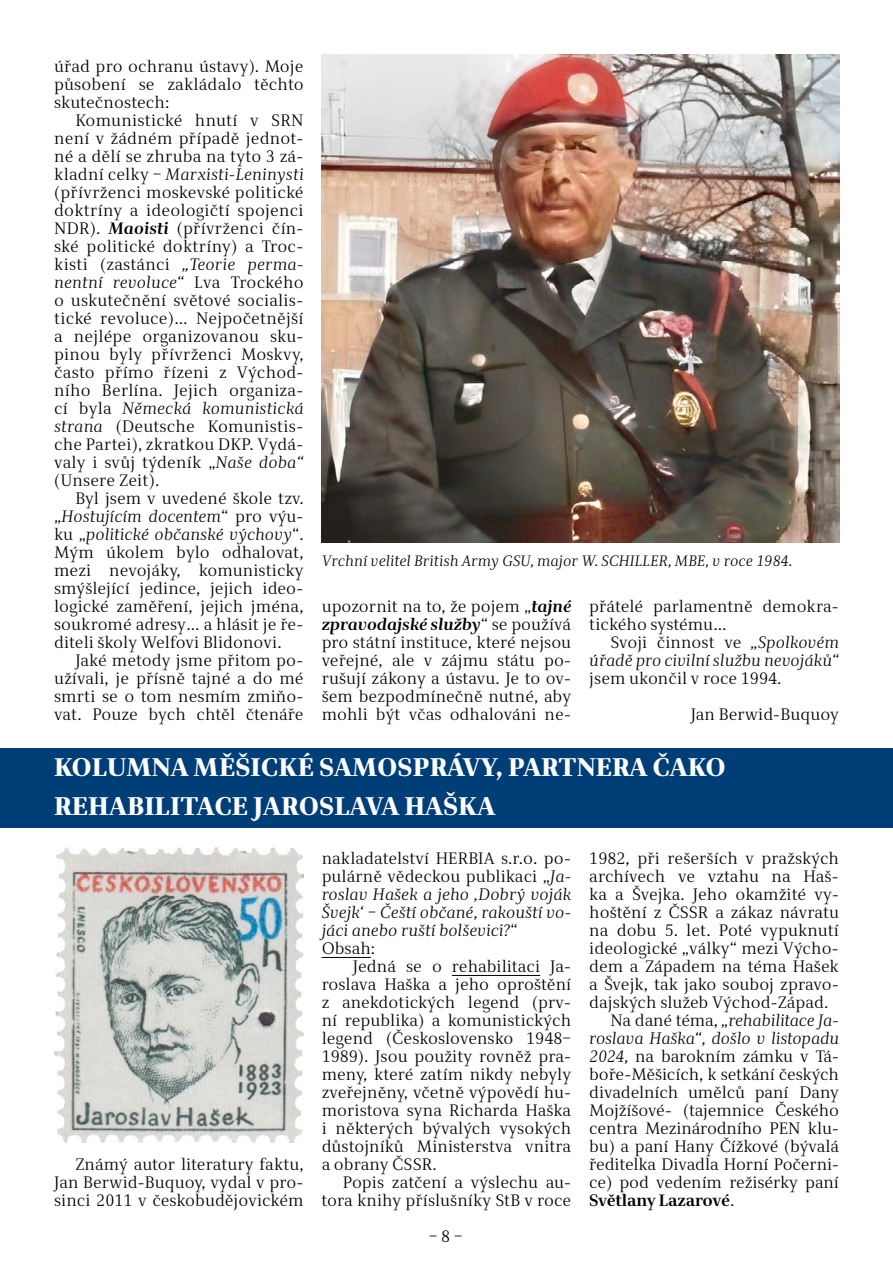
<style>
.page{position:relative;width:893px;height:1263px;background:#fff}
.page>*{position:absolute;margin:0;border:0;box-sizing:border-box;transform-origin:0 0}
.t1{font:800 25.5px/39.3px "Alfon";color:#fff}
.t2{font:16.5px/18px "Alfon";color:#000;text-align:justify}
.t3{font:italic 16.5px/18px "Alfon";color:#000}
.t4{font:700 16.5px "Alfon";letter-spacing:-.015em;color:#000}
.t5{font:italic 15px "Alfon";color:#000}
.s1{font-style:italic}
.s2{font-weight:700;font-style:italic}
.s3{font-style:normal}
.s4{font-weight:400}
</style>
<div class="page">
<hr style="left:892px;top:174px;width:1px;height:38px;background:#003e78">
<hr style="left:892px;top:212px;width:1px;height:37px;background:#003e78">
<div style="left:0;top:748px;width:893px;height:41px;background:#003e78"></div>
<div style="left:0;top:788px;width:893px;height:40px;background:#003e78"></div>
<hr style="left:322px;top:957px;width:49px;height:1px;background:#000">
<hr style="left:452px;top:975px;width:88px;height:1px;background:#000">
<img style="left:54px;top:847px;width:250px;height:296px">
<img style="left:322px;top:54px;width:518px;height:488px">
<p class="t2" style="left:54px;top:58px;width:251px">úřad pro ochranu ústavy). Moje působení se zakládalo těchto skutečnostech:</p>
<p class="t2" style="left:54px;top:112px;width:251px;text-indent:21px">Komunistické hnutí v SRN není v žádném případě jednot&shy;né a dělí se zhruba na tyto 3 zá&shy;kladní celky – <span class="s1">Marxisti-Leninysti </span>(přívrženci moskevské politické doktríny a ideologičtí spojenci NDR). <span class="s2">Maoisti</span> (přívrženci čín&shy;ské politické doktríny) a Troc&shy;kisti (zastánci <span class="s1">„Teorie perma&shy;nentní revoluce“</span> Lva Trockého o uskutečnění světové socialis&shy;tické revoluce)… Nejpočetnější a nejlépe organizovanou sku&shy;pinou byly přívrženci Moskvy, často přímo řízeni z Východ&shy;ního Berlína. Jejich organiza&shy;cí byla <span class="s1">Německá komunistická strana</span> (Deutsche Komunistis&shy;che Partei), zkratkou DKP. Vydá&shy;valy i svůj týdeník „<span class="s1">Naše doba“ </span>(Unsere Zeit).</p>
<p class="t2" style="left:54px;top:490px;width:251px;text-indent:21px">Byl jsem v uvedené škole tzv. „<span class="s1">Hostujícím docentem</span>“ pro výu&shy;ku „<span class="s1">politické občanské výchovy</span>“.<br>Mým úkolem bylo odhalovat, mezi nevojáky, komunisticky smýšlející jedince, jejich ideo&shy;logické zaměření, jejich jména, soukromé adresy… a hlásit je ře&shy;diteli školy Welfovi Blidonovi.</p>
<p class="t2" style="left:54px;top:652px;width:251px;text-indent:21px">Jaké metody jsme přitom po&shy;užívali, je přísně tajné a do mé smrti se o tom nesmím zmiňo&shy;vat. Pouze bych chtěl čtenáře</p>
<p class="t5" style="left:322px;top:552px;width:472px">Vrchní velitel British Army GSU, major W. SCHILLER, MBE, v roce 1984.</p>
<p class="t2" style="left:322px;top:598px;width:251px">upozornit na to, že pojem „<span class="s2">tajné zpravodajské služby</span>“ se používá pro státní instituce, které nejsou veřejné, ale v zájmu státu po&shy;rušují zákony a ústavu. Je to ov&shy;šem bezpodmínečně nutné, aby mohli být včas odhalováni ne-</p>
<p class="t2" style="left:589px;top:598px;width:251px">přátelé parlamentně demokra&shy;tického systému…</p>
<p class="t3" style="left:589px;top:634px;width:251px;text-align:right"><span class="s3">Svoji činnost ve</span> „Spolkovém úřadě pro civilní službu nevojáků“</p>
<p class="t2" style="left:691px;top:661px;width:150px;line-height:36px;text-indent:-101px">jsem ukončil v roce 1994.<br>Jan Berwid-Buquoy</p>
<h1 class="t1" style="left:54px;top:748px;width:673px">KOLUMNA MĚŠICKÉ SAMOSPRÁVY, PARTNERA ČAKO<br>REHABILITACE JAROSLAVA HAŠKA</h1>
<p class="t2" style="left:54px;top:1156px;width:251px;text-indent:21px">Známý autor literatury faktu, Jan Berwid-Buquoy, vydal v pro&shy;sinci 2011 v českobudějovickém</p>
<p class="t3" style="left:322px;top:850px;width:251px"><span class="s3">nakladatelství HERBIA s.r.o. po&shy;pulárně vědeckou publikaci „</span>Ja&shy;roslav Hašek a jeho ‚Dobrý voják<br>Švejk‘ – Čeští občané, rakouští vo&shy;jáci anebo ruští bolševici?<span class="s3">“<br>Obsah:</span></p>
<p class="t2" style="left:322px;top:958px;width:251px;text-indent:31px">Jedná se o rehabilitaci Ja&shy;roslava Haška a jeho oproštění z anekdotických legend (prv&shy;ní republika) a komunistických legend (Československo 1948– 1989). Jsou použity rovněž pra&shy;meny, které zatím nikdy nebyly zveřejněny, včetně výpovědí hu&shy;moristova syna Richarda Haška i některých bývalých vysokých důstojníků Ministerstva vnitra a obrany ČSSR.</p>
<p class="t2" style="left:322px;top:1174px;width:251px;text-align:right">Popis zatčení a výslechu au&shy;tora knihy příslušníky StB v roce</p>
<p class="t2" style="left:429px;top:1228px;width:35px">– 8 –</p>
<p class="t2" style="left:589px;top:850px;width:251px">1982, při rešerších v pražských</p>
<p class="t2" style="left:589px;top:868px;width:251px">archívech ve vztahu na Haš-</p>
<p class="t2" style="left:589px;top:886px;width:251px">ka a Švejka. Jeho okamžité vy-</p>
<p class="t2" style="left:589px;top:904px;width:251px">hoštění z ČSSR a zákaz návratu</p>
<p class="t2" style="left:589px;top:922px;width:251px">na dobu 5. let. Poté vypuknutí</p>
<p class="t2" style="left:589px;top:940px;width:251px">ideologické „války“ mezi Výcho-</p>
<p class="t2" style="left:589px;top:958px;width:251px">dem a Západem na téma Hašek</p>
<p class="t2" style="left:589px;top:976px;width:251px">a Švejk, tak jako souboj zpravo-</p>
<p class="t2" style="left:589px;top:994px;width:241px">dajských služeb Východ-Západ.</p>
<p class="t3" style="left:611px;top:1012px;width:230px"><span class="s3">Na dané téma,</span> „rehabilitace Ja-</p>
<p class="t3" style="left:589px;top:1030px;width:251px">roslava Haška“, došlo v listopadu</p>
<p class="t2" style="left:589px;top:1048px;width:251px"><span class="s1">2024,</span> na barokním zámku v Tá-</p>
<p class="t2" style="left:589px;top:1066px;width:251px">boře-Měšicích, k setkání českých</p>
<p class="t2" style="left:589px;top:1084px;width:251px">divadelních umělců paní Dany</p>
<p class="t2" style="left:589px;top:1102px;width:251px">Mojžíšové- (tajemnice Českého</p>
<p class="t2" style="left:589px;top:1120px;width:251px">centra Mezinárodního PEN klu-</p>
<p class="t2" style="left:589px;top:1138px;width:251px">bu) a paní Hany Čížkové (bývalá</p>
<p class="t2" style="left:589px;top:1156px;width:251px">ředitelka Divadla Horní Počerni-</p>
<p class="t2" style="left:589px;top:1174px;width:251px">ce) pod vedením režisérky paní</p>
<p class="t4" style="left:589px;top:1191px;width:147px">Světlany Lazarové<span class="s4">.</span></p>
</div>
